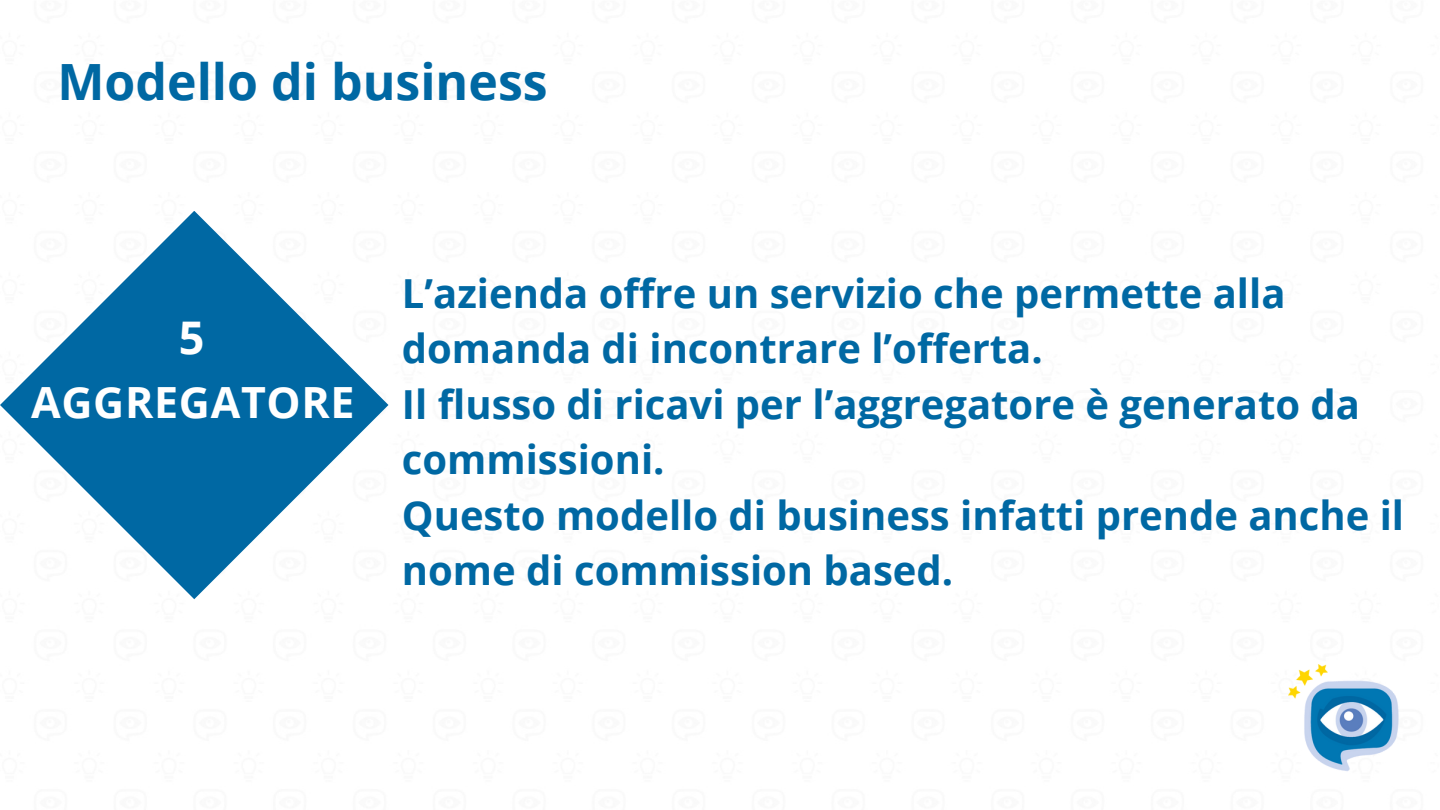
<style>
.page{position:relative;width:1440px;height:810px;background:#fff}
.page>*{position:absolute;margin:0;border:0;box-sizing:border-box;transform-origin:0 0}
.t1{font:700 50px "Open Sans";color:#0068a3}
.t2{font:700 45px "Open Sans";color:#fff}
.t3{font:700 43px "Open Sans";letter-spacing:.015em;color:#fff}
.t4{font:700 40px/55.5px "Open Sans";color:#0068a3}
</style>
<div class="page">
<img style="left:1288px;top:664px;width:111px;height:107px">
<svg style="left:0;top:211px;width:388px;height:388px"></svg>
<p class="t1" style="left:57px;top:47px;width:492px">Modello di business</p>
<p class="t2" style="left:179px;top:306px;width:27px">5</p>
<h1 class="t3" style="left:31px;top:372px;width:325px">AGGREGATORE</h1>
<p class="t4" style="left:402px;top:264px;width:885px">L’azienda offre un servizio che permette alla domanda di incontrare l’offerta.</p>
<h2 class="t4" style="left:402px;top:375px;width:960px">Il flusso di ricavi per l’aggregatore è generato da commissioni.</h2>
<p class="t4" style="left:402px;top:486px;width:1004px">Questo modello di business infatti prende anche il nome di commission based.</p>
</div>
